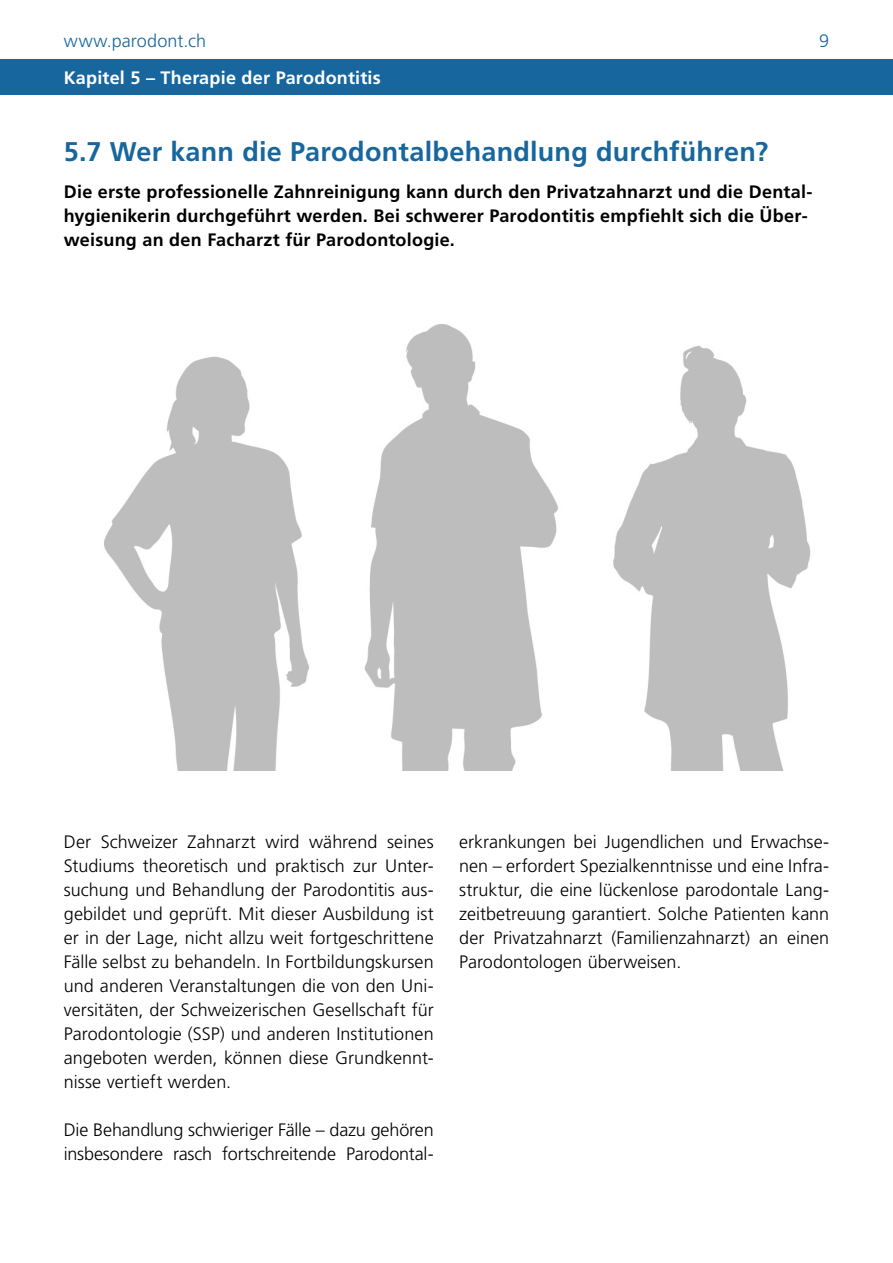
<style>
.page{position:relative;width:893px;height:1263px;background:#fff}
.page>*{position:absolute;margin:0;border:0;box-sizing:border-box;transform-origin:0 0}
.t1{font:700 27px "Frutiger";letter-spacing:.01em;color:#18669e}
.t2{font:300 18px/24px "Frutiger";letter-spacing:-.005em;color:#000;text-align:justify}
.t3{font:700 18px/24px "Frutiger";letter-spacing:.015em;color:#000}
.t4{font:700 18px "Frutiger";letter-spacing:.015em;color:#fff}
.t5{font:300 18px "Frutiger";letter-spacing:.005em;color:#18669e}
</style>
<div class="page">
<div style="left:0;top:60px;width:893px;height:35px;background:#18669e"></div>
<img style="left:104px;top:324px;width:707px;height:447px">
<p class="t5" style="left:64px;top:30px;width:144px">www.parodont.ch</p>
<p class="t5" style="left:819px;top:30px;width:12px">9</p>
<p class="t4" style="left:64px;top:67px;width:319px">Kapitel 5 – Therapie der Parodontitis</p>
<h1 class="t1" style="left:64px;top:136px;width:706px">5.7 Wer kann die Parodontalbehandlung durchführen?</h1>
<p class="t3" style="left:64px;top:179px;width:750px">Die erste professionelle Zahnreinigung kann durch den Privatzahnarzt und die Dental&shy;hygienikerin durchgeführt werden. Bei schwerer Parodontitis empfiehlt sich die Über&shy;weisung an den Facharzt für Parodontologie.</p>
<p class="t2" style="left:64px;top:829px;width:371px">Der Schweizer Zahnarzt wird während seines Studiums theoretisch und praktisch zur Unter&shy;suchung und Behandlung der Parodontitis aus&shy;gebildet und geprüft. Mit dieser Ausbildung ist er in der Lage, nicht allzu weit fortgeschrittene Fälle selbst zu behandeln. In Fortbildungskursen und anderen Veranstaltungen die von den Uni&shy;versitäten, der Schweizerischen Gesellschaft für Parodontologie (SSP) und anderen Institutionen angeboten werden, können diese Grundkennt&shy;nisse vertieft werden.</p>
<p class="t2" style="left:64px;top:1118px;width:371px">Die Behandlung schwieriger Fälle – dazu gehören insbesondere rasch fortschreitende Parodontal-</p>
<p class="t2" style="left:459px;top:829px;width:371px">erkrankungen bei Jugendlichen und Erwachse&shy;nen – erfordert Spezialkenntnisse und eine Infra&shy;struktur, die eine lückenlose parodontale Lang&shy;zeitbetreuung garantiert. Solche Patienten kann der Privatzahnarzt (Familienzahnarzt) an einen Parodontologen überweisen.</p>
</div>
